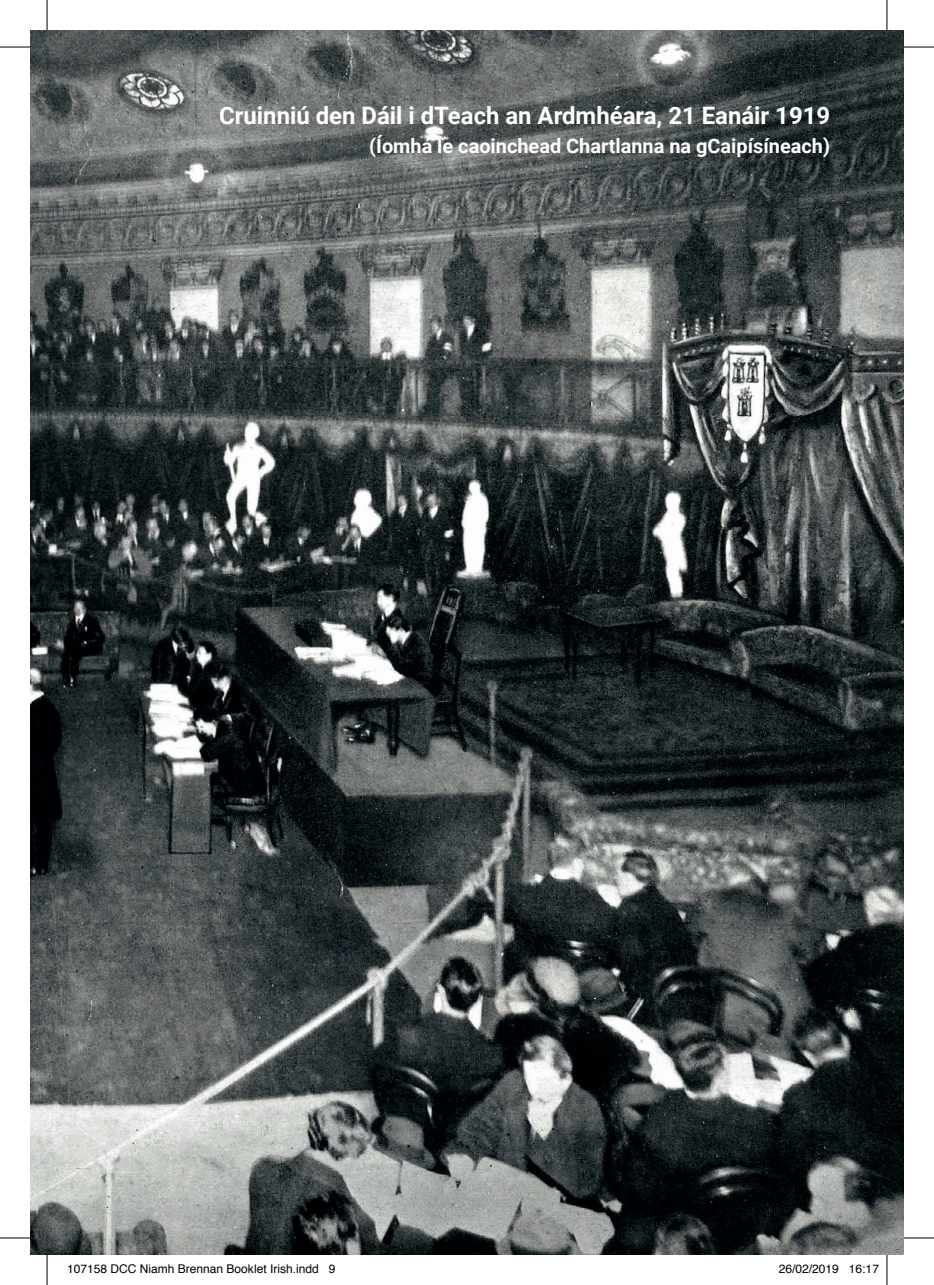
<style>
.page{position:relative;width:934px;height:1285px;background:#fff}
.page>*{position:absolute;margin:0;border:0;box-sizing:border-box;transform-origin:0 0}
.t1{font:700 24px "Roboto";color:#fff}
.t2{font:700 20px "Roboto";color:#fff}
.t3{font:12px "Helvetica";color:#000}
</style>
<div class="page">
<img style="left:30px;top:30px;width:873px;height:1225px">
<hr style="left:0;top:47px;width:30px;height:1px;background:#000">
<hr style="left:903px;top:47px;width:30px;height:1px;background:#000">
<hr style="left:0;top:1237px;width:30px;height:1px;background:#000">
<hr style="left:903px;top:1237px;width:30px;height:1px;background:#000">
<hr style="left:47px;top:0;width:1px;height:30px;background:#000">
<hr style="left:47px;top:1255px;width:1px;height:30px;background:#000">
<hr style="left:886px;top:0;width:1px;height:30px;background:#000">
<hr style="left:886px;top:1255px;width:1px;height:30px;background:#000">
<h1 class="t1" style="left:219px;top:98px;width:612px">Cruinniú den Dáil i dTeach an Ardmhéara, 21 Eanáir 1919</h1>
<h2 class="t2" style="left:369px;top:132px;width:462px">(Íomhá le caoinchead Chartlanna na gCaipísíneach)</h2>
<p class="t3" style="left:67px;top:1259px;width:270px">107158 DCC Niamh Brennan Booklet Irish.indd 9</p>
<p class="t3" style="left:778px;top:1259px;width:102px">26/02/2019 16:17</p>
</div>
